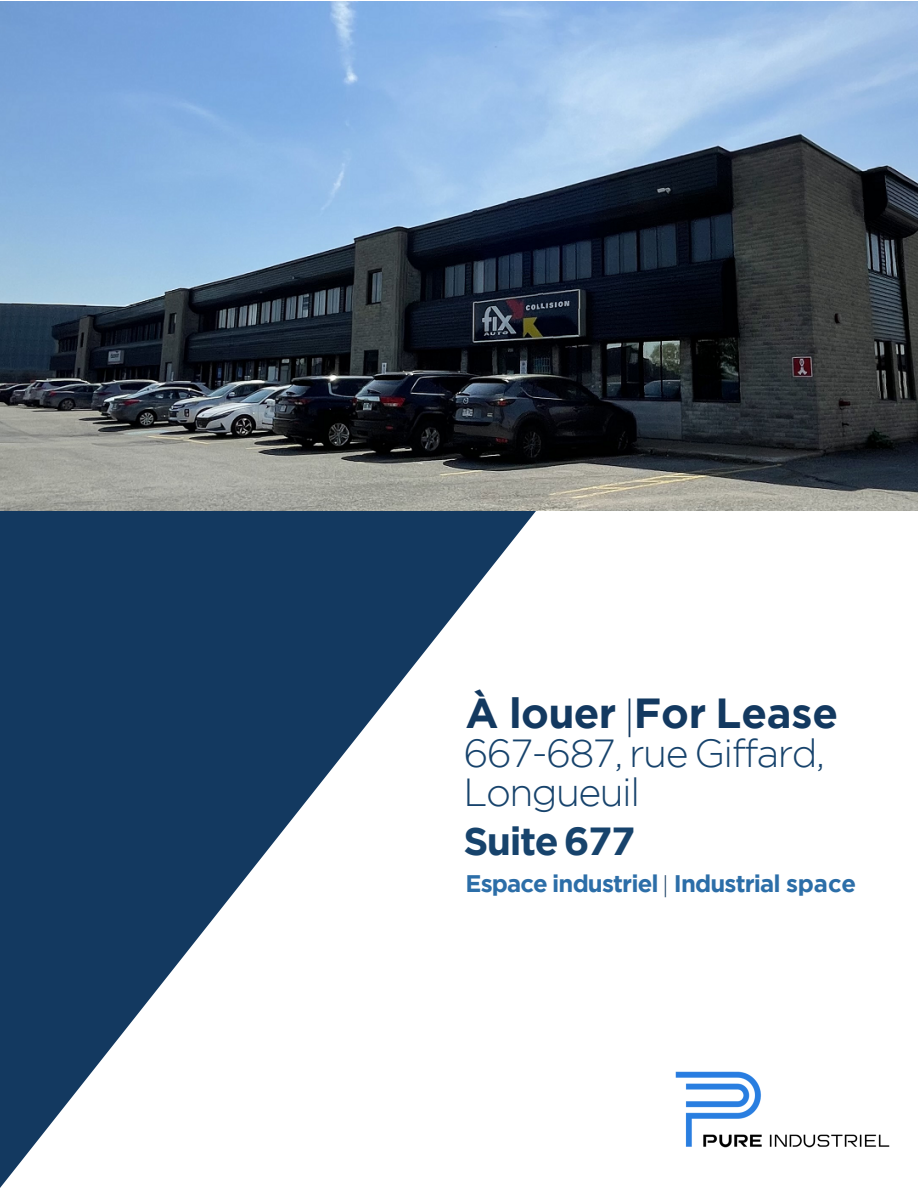
<style>
.page{position:relative;width:918px;height:1188px;background:#fff}
.page>*{position:absolute;margin:0;border:0;box-sizing:border-box;transform-origin:0 0}
.t1{font:700 42px "Gotham";letter-spacing:-.01em;color:#133960}
.t2{font:300 39px/38.7px "Gotham";letter-spacing:-.04em;color:#17436c}
.t3{font:700 39px "Gotham";letter-spacing:-.04em;color:#17436c}
.t4{font:700 24px "Gotham";letter-spacing:-.035em;color:#2c6ea8}
.s1{font-family:"Times New Roman";font-weight:400}
.s2{font-family:"Times New Roman";font-weight:400;color:#133960}
</style>
<div class="page">
<img style="left:675px;top:1071px;width:215px;height:77px">
<svg style="left:0;top:510px;width:536px;height:678px"></svg>
<img style="left:0;top:1px;width:918px;height:509px">
<p class="t1" style="left:466px;top:688px;width:374px">À louer <span class="s1">|</span>For Lease</p>
<p class="t2" style="left:463px;top:734px;width:363px">667-687, rue Giffard,<br>Longueuil</p>
<p class="t3" style="left:463px;top:818px;width:173px">Suite 677</p>
<p class="t4" style="left:466px;top:870px;width:392px">Espace industriel <span class="s2">|</span> Industrial space</p>
</div>
